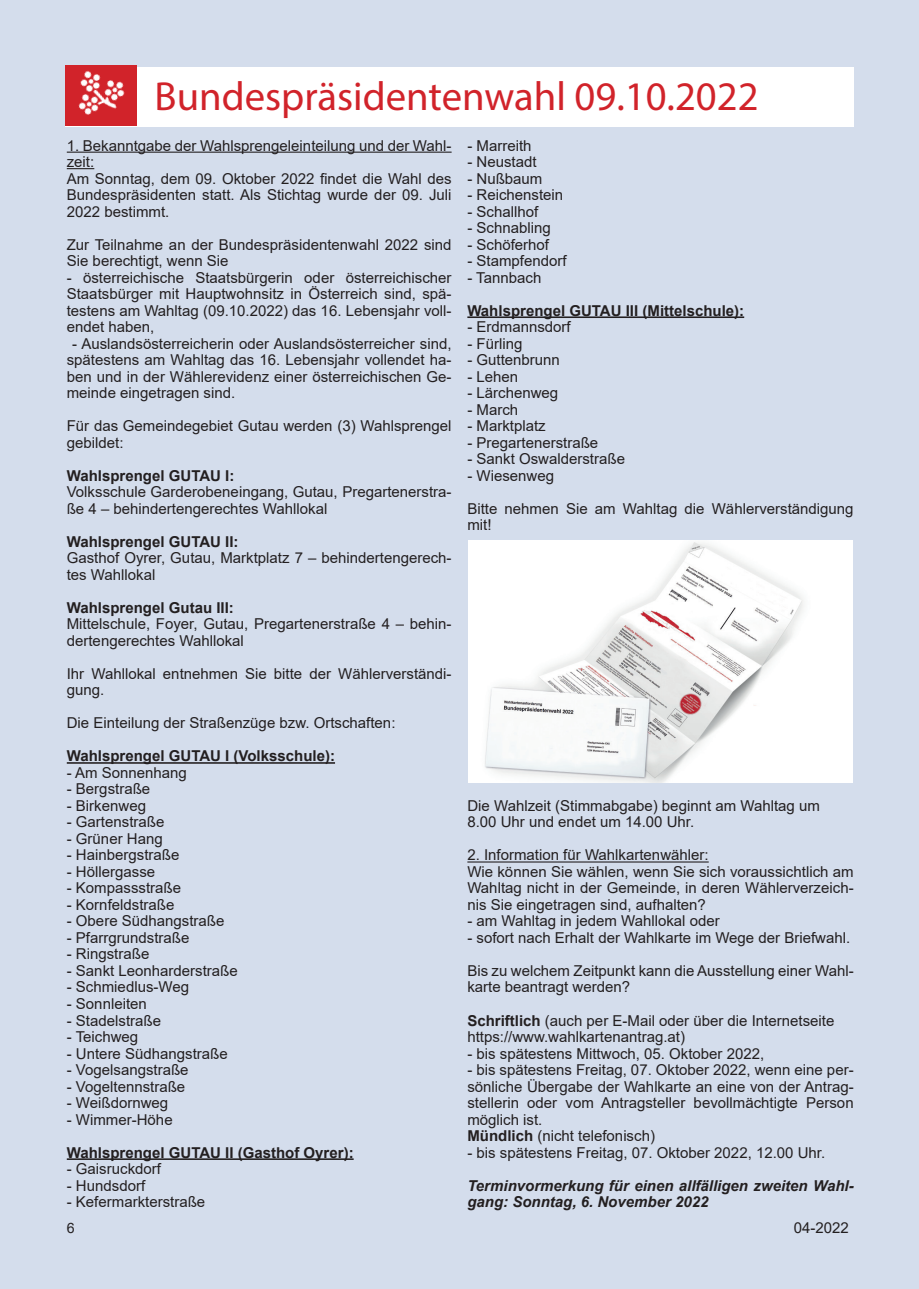
<style>
.page{position:relative;width:919px;height:1289px;background:#fff}
.page>*{position:absolute;margin:0;border:0;box-sizing:border-box;transform-origin:0 0}
.t1{font:40.65px "Myriad Pro";color:#d1232a}
.t2{font:15px/16.5px "Arial";color:#231f20}
.t3{font:700 15px "Arial";color:#231f20}
.t4{font:italic 700 15px/16.5px "Arial";color:#231f20}
.t5{font:14.25px "Arial";color:#231f20}
.s1{font-weight:700}
</style>
<div class="page">
<div style="left:906px;top:0;width:12px;height:1288px;background:#d4ddec"></div>
<div style="left:0;top:0;width:906px;height:1288px;background:#d4ddec"></div>
<div style="left:65px;top:67px;width:788px;height:60px;background:#fff"></div>
<div style="left:65px;top:65px;width:72px;height:61px;background:#d1232a"></div>
<img style="left:78px;top:71px;width:47px;height:44px">
<hr style="left:67px;top:152px;width:384px;height:1px;background:#231f20">
<svg style="left:67px;top:168px;width:27px;height:1px"></svg>
<hr style="left:67px;top:762px;width:268px;height:1px;background:#231f20">
<hr style="left:67px;top:1158px;width:286px;height:1px;background:#231f20">
<hr style="left:467px;top:316px;width:277px;height:2px;background:#231f20">
<hr style="left:467px;top:861px;width:241px;height:1px;background:#231f20">
<img style="left:468px;top:540px;width:384px;height:242px">
<h1 class="t1" style="left:155px;top:72px;width:605px">Bundespräsidentenwahl 09.10.2022</h1>
<p class="t2" style="left:67px;top:137px;width:386px">1. Bekanntgabe der Wahlsprengeleinteilung und der Wahl&shy;zeit:<br>Am Sonntag, dem 09. Oktober 2022 findet die Wahl des Bundespräsidenten statt. Als Stichtag wurde der 09. Juli 2022 bestimmt.</p>
<p class="t2" style="left:67px;top:236px;width:386px">Zur Teilnahme an der Bundespräsidentenwahl 2022 sind<br>Sie berechtigt, wenn Sie</p>
<p class="t2" style="left:67px;top:269px;width:386px;text-align:justify">- österreichische Staatsbürgerin oder österreichischer Staatsbürger mit Hauptwohnsitz in Österreich sind, spä&shy;testens am Wahltag (09.10.2022) das 16. Lebensjahr voll&shy;endet haben,</p>
<p class="t2" style="left:67px;top:335px;width:386px;text-align:justify;text-indent:5px">- Auslandsösterreicherin oder Auslandsösterreicher sind, spätestens am Wahltag das 16. Lebensjahr vollendet ha&shy;ben und in der Wählerevidenz einer österreichischen Ge&shy;meinde eingetragen sind.</p>
<p class="t2" style="left:67px;top:417px;width:386px">Für das Gemeindegebiet Gutau werden (3) Wahlsprengel gebildet:</p>
<p class="t3" style="left:67px;top:465px;width:169px">Wahlsprengel GUTAU I:</p>
<p class="t2" style="left:67px;top:483px;width:386px">Volksschule Garderobeneingang, Gutau, Pregartenerstra&shy;ße 4 – behindertengerechtes Wahllokal</p>
<p class="t3" style="left:67px;top:531px;width:173px">Wahlsprengel GUTAU II:</p>
<p class="t2" style="left:67px;top:549px;width:386px">Gasthof Oyrer, Gutau, Marktplatz 7 – behindertengerech&shy;tes Wahllokal</p>
<p class="t3" style="left:67px;top:597px;width:168px">Wahlsprengel Gutau III:</p>
<p class="t2" style="left:67px;top:615px;width:386px">Mittelschule, Foyer, Gutau, Pregartenerstraße 4 – behin&shy;dertengerechtes Wahllokal</p>
<p class="t2" style="left:67px;top:665px;width:386px">Ihr Wahllokal entnehmen Sie bitte der Wählerverständi&shy;gung.</p>
<p class="t2" style="left:67px;top:714px;width:330px">Die Einteilung der Straßenzüge bzw. Ortschaften:</p>
<p class="t3" style="left:67px;top:745px;width:270px">Wahlsprengel GUTAU I (Volksschule):</p>
<p class="t2" style="left:67px;top:764px;width:122px">- Am Sonnenhang</p>
<p class="t2" style="left:67px;top:780px;width:85px">- Bergstraße</p>
<p class="t2" style="left:67px;top:797px;width:81px">- Birkenweg</p>
<p class="t2" style="left:67px;top:813px;width:99px">- Gartenstraße</p>
<p class="t2" style="left:67px;top:830px;width:97px">- Grüner Hang</p>
<p class="t2" style="left:67px;top:846px;width:114px">- Hainbergstraße</p>
<p class="t2" style="left:67px;top:863px;width:90px">- Höllergasse</p>
<p class="t2" style="left:67px;top:879px;width:116px">- Kompassstraße</p>
<p class="t2" style="left:67px;top:896px;width:109px">- Kornfeldstraße</p>
<p class="t2" style="left:67px;top:912px;width:159px">- Obere Südhangstraße</p>
<p class="t2" style="left:67px;top:929px;width:124px">- Pfarrgrundstraße</p>
<p class="t2" style="left:67px;top:945px;width:84px">- Ringstraße</p>
<p class="t2" style="left:67px;top:962px;width:172px">- Sankt Leonharderstraße</p>
<p class="t2" style="left:67px;top:978px;width:124px">- Schmiedlus-Weg</p>
<p class="t2" style="left:67px;top:995px;width:82px">- Sonnleiten</p>
<p class="t2" style="left:67px;top:1011px;width:96px">- Stadelstraße</p>
<p class="t2" style="left:67px;top:1028px;width:73px">- Teichweg</p>
<p class="t2" style="left:67px;top:1044px;width:162px">- Untere Südhangstraße</p>
<p class="t2" style="left:67px;top:1061px;width:123px">- Vogelsangstraße</p>
<p class="t2" style="left:67px;top:1077px;width:120px">- Vogeltennstraße</p>
<p class="t2" style="left:67px;top:1094px;width:103px">- Weißdornweg</p>
<p class="t2" style="left:67px;top:1110px;width:107px">- Wimmer-Höhe</p>
<p class="t3" style="left:67px;top:1141px;width:288px">Wahlsprengel GUTAU II (Gasthof Oyrer):</p>
<p class="t2" style="left:67px;top:1160px;width:96px">- Gaisruckdorf</p>
<p class="t2" style="left:67px;top:1176px;width:80px">- Hundsdorf</p>
<p class="t2" style="left:67px;top:1193px;width:140px">- Kefermarkterstraße</p>
<p class="t2" style="left:467px;top:137px;width:66px">- Marreith</p>
<p class="t2" style="left:467px;top:153px;width:71px">- Neustadt</p>
<p class="t2" style="left:467px;top:170px;width:77px">- Nußbaum</p>
<p class="t2" style="left:467px;top:186px;width:97px">- Reichenstein</p>
<p class="t2" style="left:467px;top:203px;width:72px">- Schallhof</p>
<p class="t2" style="left:467px;top:219px;width:85px">- Schnabling</p>
<p class="t2" style="left:467px;top:236px;width:83px">- Schöferhof</p>
<p class="t2" style="left:467px;top:252px;width:101px">- Stampfendorf</p>
<p class="t2" style="left:467px;top:269px;width:75px">- Tannbach</p>
<p class="t3" style="left:467px;top:300px;width:278px">Wahlsprengel GUTAU III (Mittelschule):</p>
<p class="t2" style="left:467px;top:318px;width:105px">- Erdmannsdorf</p>
<p class="t2" style="left:467px;top:335px;width:57px">- Fürling</p>
<p class="t2" style="left:467px;top:351px;width:94px">- Guttenbrunn</p>
<p class="t2" style="left:467px;top:368px;width:52px">- Lehen</p>
<p class="t2" style="left:467px;top:384px;width:92px">- Lärchenweg</p>
<p class="t2" style="left:467px;top:401px;width:52px">- March</p>
<p class="t2" style="left:467px;top:417px;width:80px">- Marktplatz</p>
<p class="t2" style="left:467px;top:434px;width:132px">- Pregartenerstraße</p>
<p class="t2" style="left:467px;top:450px;width:159px">- Sankt Oswalderstraße</p>
<p class="t2" style="left:467px;top:467px;width:88px">- Wiesenweg</p>
<p class="t2" style="left:467px;top:500px;width:388px">Bitte nehmen Sie am Wahltag die Wählerverständigung mit!</p>
<p class="t2" style="left:467px;top:797px;width:354px">Die Wahlzeit (Stimmabgabe) beginnt am Wahltag um<br>8.00 Uhr und endet um 14.00 Uhr.</p>
<p class="t2" style="left:467px;top:846px;width:388px">2. Information für Wahlkartenwähler:<br>Wie können Sie wählen, wenn Sie sich voraussichtlich am Wahltag nicht in der Gemeinde, in deren Wählerverzeich&shy;nis Sie eingetragen sind, aufhalten?</p>
<p class="t2" style="left:467px;top:912px;width:254px">- am Wahltag in jedem Wahllokal oder</p>
<p class="t2" style="left:467px;top:929px;width:384px">- sofort nach Erhalt der Wahlkarte im Wege der Briefwahl.</p>
<p class="t2" style="left:467px;top:962px;width:388px">Bis zu welchem Zeitpunkt kann die Ausstellung einer Wahl&shy;karte beantragt werden?</p>
<p class="t2" style="left:467px;top:1011px;width:368px"><span class="s1">Schriftlich</span> (auch per E-Mail oder über die Internetseite https://www.wahlkartenantrag.at)</p>
<p class="t2" style="left:467px;top:1044px;width:298px">- bis spätestens Mittwoch, 05. Oktober 2022,</p>
<p class="t2" style="left:467px;top:1061px;width:388px">- bis spätestens Freitag, 07. Oktober 2022, wenn eine per&shy;sönliche Übergabe der Wahlkarte an eine von der Antrag&shy;stellerin oder vom Antragsteller bevollmächtigte Person möglich ist.<br><span class="s1">Mündlich</span> (nicht telefonisch)</p>
<p class="t2" style="left:467px;top:1143px;width:359px">- bis spätestens Freitag, 07. Oktober 2022, 12.00 Uhr.</p>
<p class="t4" style="left:467px;top:1177px;width:388px">Terminvormerkung für einen allfälligen zweiten Wahl&shy;gang: Sonntag, 6. November 2022</p>
<p class="t5" style="left:67px;top:1217px;width:9px">6</p>
<p class="t2" style="left:793px;top:1219px;width:57px">04-2022</p>
</div>
